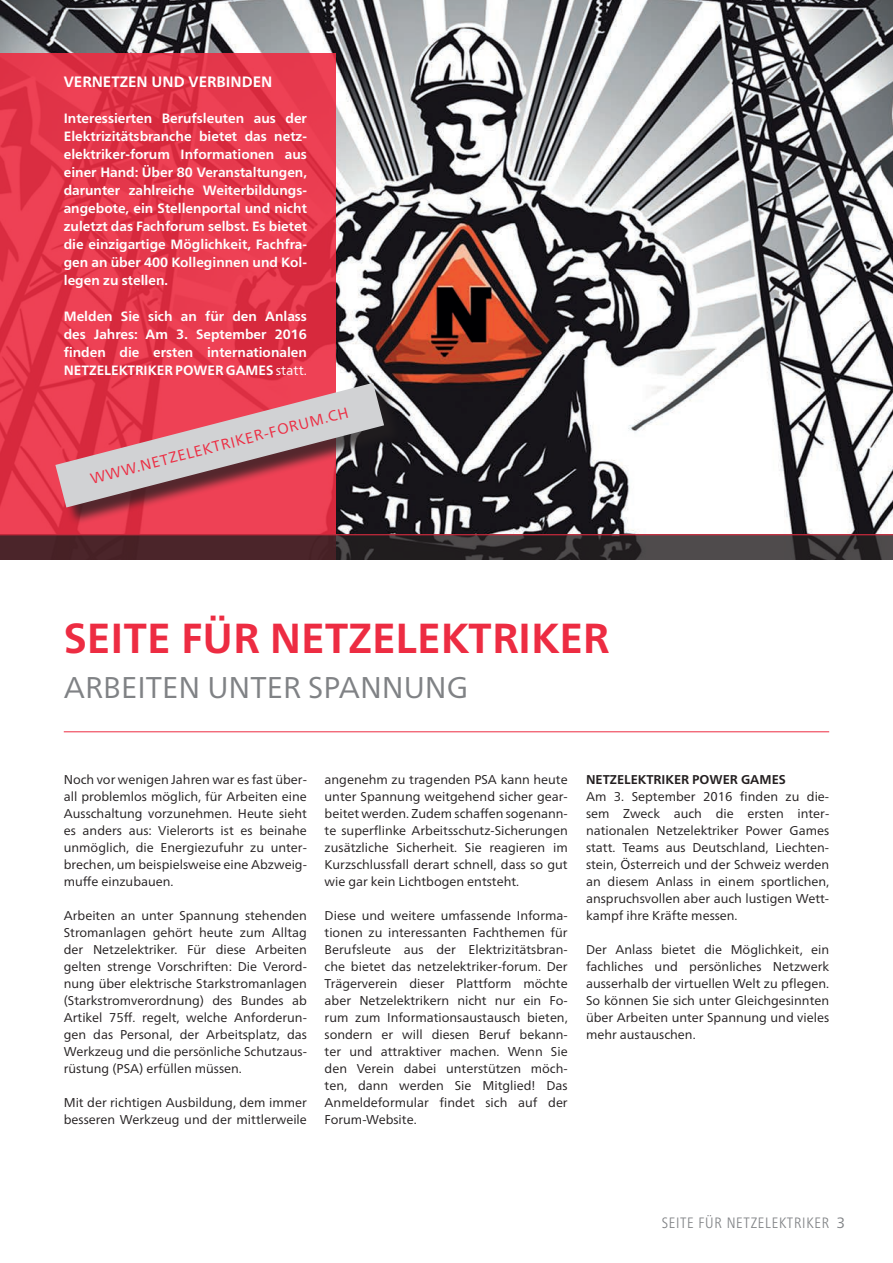
<style>
.page{position:relative;width:893px;height:1263px;background:#fff}
.page>*{position:absolute;margin:0;border:0;box-sizing:border-box;transform-origin:0 0}
.t1{font:700 42px "Frutiger Neue LTW1 G";color:#ed2c42}
.t2{font:30px "Frutiger Neue LTW1 G";color:#808285}
.t3{font:15px "Frutiger Neue LTW1 G";color:#ed2c42}
.t4{font:300 condensed 15px "Frutiger Neue LTW1 G";letter-spacing:.05em;color:#808285}
.t5{font:700 15px "Frutiger Neue LTW1 G";color:#fff}
.t6{font:700 13.5px/18px "Frutiger Neue LTW1 G";color:#fff;text-align:justify}
.t7{font:12.75px/17px "Frutiger Neue LTW1 G";color:#231f20;text-align:justify}
.t8{font:700 12.75px "Frutiger Neue LTW1 G";color:#231f20}
.s1{font-weight:400}
.s2{font-weight:400;font-stretch:normal}
</style>
<div class="page">
<img style="left:0;top:0;width:893px;height:534px">
<svg style="left:0;top:54px;width:336px;height:480px;background:#e4374b"></svg>
<hr style="left:64px;top:731px;width:765px;height:1px;background:#ed2c42">
<svg style="left:0;top:535px;width:893px;height:25px;background:#3f2d30"></svg>
<div style="left:58px;top:386px;width:344px;height:139px;background:#231f20;opacity:.75"></div>
<hr style="left:0;top:534px;width:893px;height:1px;background:#ed2c42">
<svg style="left:55px;top:383px;width:329px;height:124px;background:#c46f7a"></svg>
<p class="t5" style="left:64px;top:71px;width:210px">Vernetzen und Verbinden</p>
<p class="t6" style="left:64px;top:108px;width:245px">I nteressierten Berufsleuten aus der Elektrizitätsbranche bietet das netz&shy;elektriker-forum I nformationen aus einer Hand: Ü ber 80 Veranstaltungen, darunter zahlreiche Weiterbildungs&shy;angebote, ein Stellenportal und nicht zuletzt das Fachforum selbst. Es bietet die einzigartige Möglichkeit, Fachfra&shy;gen an über 400 Kolleginnen und Kol&shy;legen zu stellen.</p>
<p class="t6" style="left:64px;top:306px;width:245px">Melden Sie sich an für den Anlass des Jahres: Am 3. September 2016 finden die ersten internationalen N etzelektriker Power Games <span class="s1">statt.</span></p>
<p class="t3" style="left:133px;top:455px;width:220px;rotate:-14deg">.netzel ektriker-fo rum.c h</p>
<h1 class="t1" style="left:64px;top:608px;width:547px">Seite für N etzelektriker</h1>
<h2 class="t2" style="left:64px;top:665px;width:402px">arbeiten unter spannung</h2>
<p class="t7" style="left:64px;top:770px;width:245px">Noch vor wenigen Jahren war es fast über&shy;all problemlos möglich, für Arbeiten eine Ausschaltung vorzunehmen. Heute sieht es anders aus: Vielerorts ist es beinahe unmöglich, die Energiezufuhr zu unter&shy;brechen, um beispielsweise eine Abzweig&shy;muffe einzubauen.</p>
<p class="t7" style="left:64px;top:906px;width:245px">Arbeiten an unter Spannung stehenden Stromanlagen gehört heute zum Alltag der N etzelektriker. Für diese Arbeiten gelten strenge Vorschriften: Die Verord&shy;nung über elektrische Starkstromanlagen (Starkstromverordnung) des Bundes ab Artikel 75ff. regelt, welche Anforderun&shy;gen das Personal, der Arbeitsplatz, das Werkzeug und die persönliche Schutzaus&shy;rüstung (PSA) erfüllen müssen.</p>
<p class="t7" style="left:64px;top:1093px;width:245px">M it der richtigen Ausbildung, dem immer besseren Werkzeug und der mittlerweile</p>
<p class="t7" style="left:325px;top:770px;width:245px">angenehm zu tragenden PSA kann heute unter Spannung weitgehend sicher gear&shy;beitet werden. Zudem schaffen sogenann&shy;te superflinke Arbeitsschutz-Sicherungen zusätzliche Sicherheit. Sie reagieren im Kurzschlussfall derart schnell, dass so gut wie gar kein Lichtbogen entsteht.</p>
<p class="t7" style="left:325px;top:906px;width:245px">Diese und weitere umfassende I nforma&shy;tionen zu interessanten Fachthemen für Berufsleute aus der E lektrizitätsbran&shy;che bietet das netzelektriker-forum. Der Trägerverein dieser Plattform möchte aber Netzelektrikern nicht nur ein Fo&shy;rum zum I nformationsaustausch bieten, sondern er will diesen Beruf bekann&shy;ter und attraktiver machen. Wenn Sie den Verein dabei unterstützen möch&shy;ten, dann werden Sie M itglied! Das Anmeldeformular findet sich auf der Forum-Website.</p>
<p class="t8" style="left:586px;top:770px;width:201px">N etzelektriker Power Games</p>
<p class="t7" style="left:586px;top:787px;width:245px">Am 3. September 2016 finden zu die&shy;sem Zweck auch die ersten inter&shy;nationalen Netzelektriker Power Games statt. Teams aus Deutschland, Liechten&shy;stein, Österreich und der Schweiz werden an diesem Anlass in einem sportlichen, anspruchsvollen aber auch lustigen Wett&shy;kampf ihre Kräfte messen.</p>
<p class="t7" style="left:586px;top:940px;width:245px">Der Anlass bietet die Möglichkeit, ein fachliches und persönliches Netzwerk ausserhalb der virtuellen Welt zu pflegen.<br>So können Sie sich unter Gleichgesinnten über Arbeiten unter Spannung und vieles mehr austauschen.</p>
<p class="t4" style="left:662px;top:1211px;width:185px">SEITE FÜR NETZELEKTRIKER <span class="s2">3</span></p>
</div>
